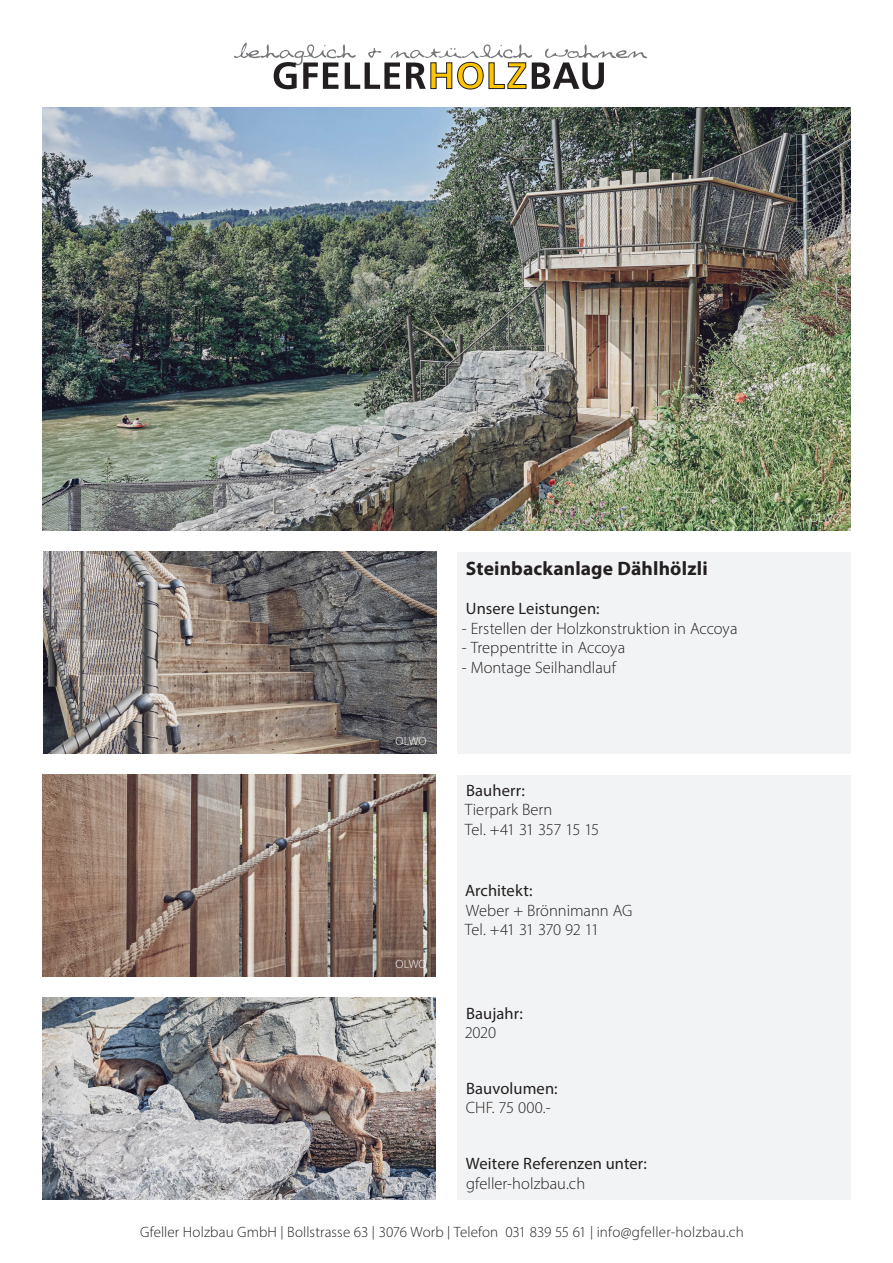
<style>
.page{position:relative;width:893px;height:1263px;background:#fff}
.page>*{position:absolute;margin:0;border:0;box-sizing:border-box;transform-origin:0 0}
.Mengentext_Frutiger{font:700 19.5px "Myriad Pro";letter-spacing:.005em;color:#231f20}
.Mengentext_Frutiger-2{font:300 16.5px/19.5px "Myriad Pro";color:#231f20}
.Mengentext_Frutiger-3{font:16.5px "Myriad Pro";letter-spacing:.005em;color:#231f20}
.Mengentext_Frutiger-4{font:300 16.5px "Myriad Pro";letter-spacing:-.055em;color:#231f20}
.Mengentext_Frutiger-5{font:300 16.5px "Myriad Pro";letter-spacing:-.05em;color:#231f20}
.Mengentext_Frutiger-6{font:300 15px "Myriad Pro";letter-spacing:.01em;color:#231f20}
.Mengentext_Frutiger-7{font:300 12px "Myriad Pro";letter-spacing:.01em;color:#fff}
.s1{font-weight:400}
.s2{font-family:"Work Sans"}
</style>
<div class="page">
<svg style="left:234px;top:43px;width:413px;height:47px"></svg>
<img style="left:43px;top:107px;width:807px;height:424px">
<img style="left:44px;top:552px;width:393px;height:201px">
<img style="left:43px;top:998px;width:393px;height:201px">
<img style="left:43px;top:775px;width:393px;height:201px">
<div style="left:457px;top:775px;width:393px;height:424px;background:#f2f3f4"></div>
<div style="left:457px;top:552px;width:393px;height:201px;background:#f2f3f4"></div>
<p class="Mengentext_Frutiger-7" style="left:395px;top:734px;width:33px">OLWO</p>
<p class="Mengentext_Frutiger-7" style="left:395px;top:957px;width:33px">OLWO</p>
<p class="Mengentext_Frutiger-7" style="left:395px;top:1179px;width:33px">OLWO</p>
<p class="Mengentext_Frutiger" style="left:466px;top:556px;width:243px">Steinbackanlage Dählhölzli</p>
<p class="Mengentext_Frutiger-3" style="left:466px;top:598px;width:135px">Unsere Leistungen:</p>
<p class="Mengentext_Frutiger-2" style="left:462px;top:618px;width:277px">- Erstellen der Holzkonstruktion in Accoya</p>
<p class="Mengentext_Frutiger-2" style="left:462px;top:638px;width:165px">- Treppentritte in Accoya</p>
<p class="Mengentext_Frutiger-2" style="left:462px;top:657px;width:156px">- Montage Seilhandlauf</p>
<p class="Mengentext_Frutiger-3" style="left:466px;top:780px;width:60px">Bauherr:</p>
<p class="Mengentext_Frutiger-2" style="left:465px;top:800px;width:89px">Tierpark Bern</p>
<p class="Mengentext_Frutiger-4" style="left:465px;top:819px;width:136px">Tel. +41 31 357 15 15</p>
<p class="Mengentext_Frutiger-2" style="left:465px;top:881px;width:169px"><span class="s1">Architekt:<br></span>Weber + Brönnimann AG</p>
<p class="Mengentext_Frutiger-5" style="left:465px;top:920px;width:136px">Tel. +41 31 370 92 11</p>
<p class="Mengentext_Frutiger-3" style="left:466px;top:1003px;width:58px">Baujahr:</p>
<p class="Mengentext_Frutiger-2" style="left:465px;top:1022px;width:33px">2020</p>
<p class="Mengentext_Frutiger-3" style="left:466px;top:1078px;width:93px">Bauvolumen:</p>
<p class="Mengentext_Frutiger-2" style="left:466px;top:1098px;width:86px">CHF. 75 000.-</p>
<p class="Mengentext_Frutiger-3" style="left:466px;top:1153px;width:183px">Weitere Referenzen unter:</p>
<p class="Mengentext_Frutiger-2" style="left:466px;top:1173px;width:121px">gfeller-holzbau.ch</p>
<p class="Mengentext_Frutiger-6" style="left:140px;top:1223px;width:605px">Gfeller Holzbau GmbH <span class="s2">|</span> Bollstrasse 63 <span class="s2">|</span> 3076 Worb <span class="s2">|</span> Telefon 031 839 55 61 <span class="s2">|</span> info@gfeller-holzbau.ch</p>
<p class="Mengentext_Frutiger-7" style="left:810px;top:511px;width:33px">OLWO</p>
</div>
